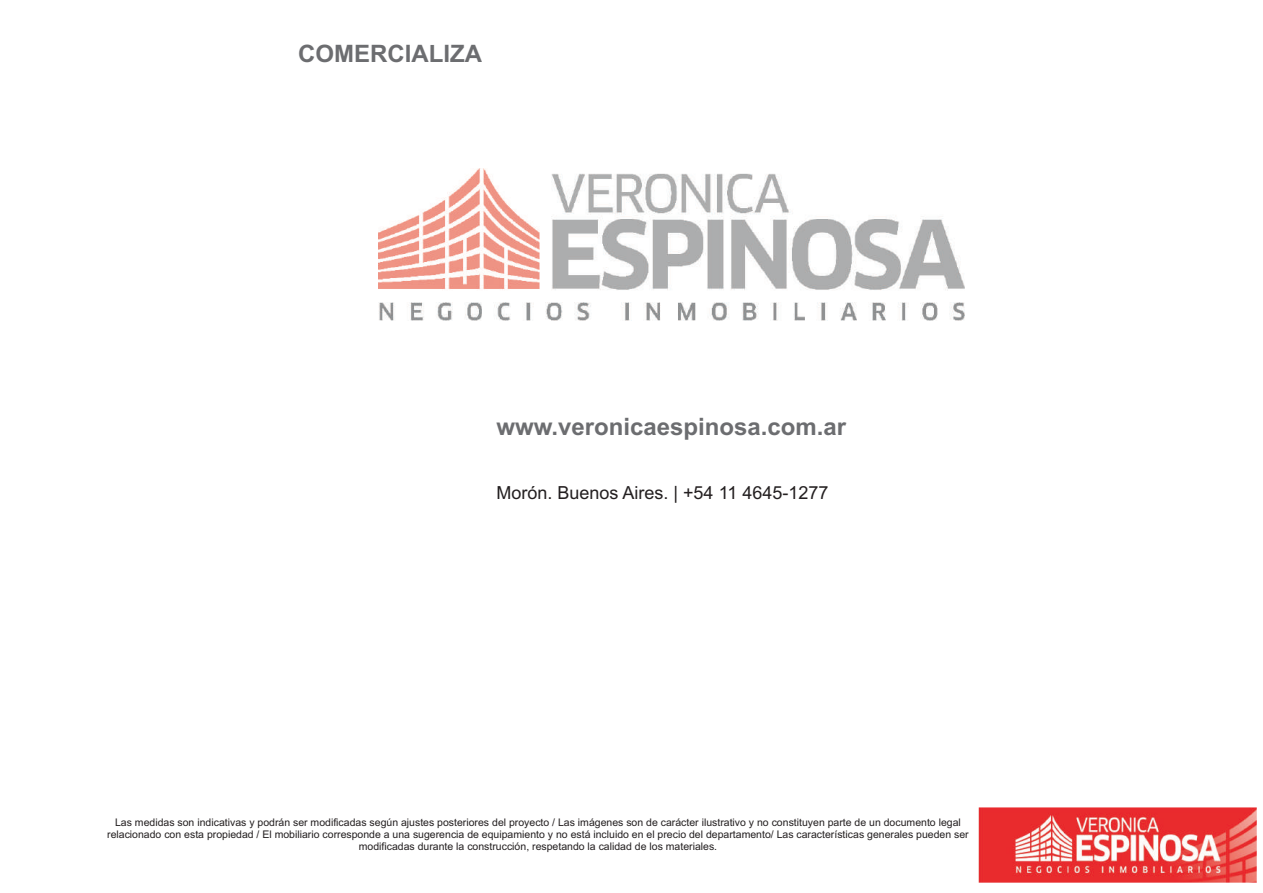
<style>
.page{position:relative;width:1263px;height:893px;background:#fff}
.page>*{position:absolute;margin:0;border:0;box-sizing:border-box;transform-origin:0 0}
.t1{font:700 24px "Arial";color:#6c6d70}
.t2{font:18px "Arial";color:#231f20}
.t3{font:10.5px/11.7px "Arial";color:#231f20;text-align:center}
</style>
<div class="page">
<img style="left:378px;top:169px;width:587px;height:151px">
<img style="left:978px;top:807px;width:279px;height:76px">
<h1 class="t1" style="left:298px;top:44px;width:185px">COMERCIALIZA</h1>
<h1 class="t1" style="left:496px;top:417px;width:351px">www.veronicaespinosa.com.ar</h1>
<h2 class="t2" style="left:496px;top:486px;width:334px">Morón. Buenos Aires. | +54 11 4645-1277</h2>
<p class="t3" style="left:107px;top:818px;width:863px">Las medidas son indicativas y podrán ser modificadas según ajustes posteriores del proyecto / Las imágenes son de carácter ilustrativo y no constituyen parte de un documento legal relacionado con esta propiedad / El mobiliario corresponde a una sugerencia de equipamiento y no está incluido en el precio del departamento/ Las características generales pueden ser modificadas durante la construcción, respetando la calidad de los materiales.</p>
</div>
